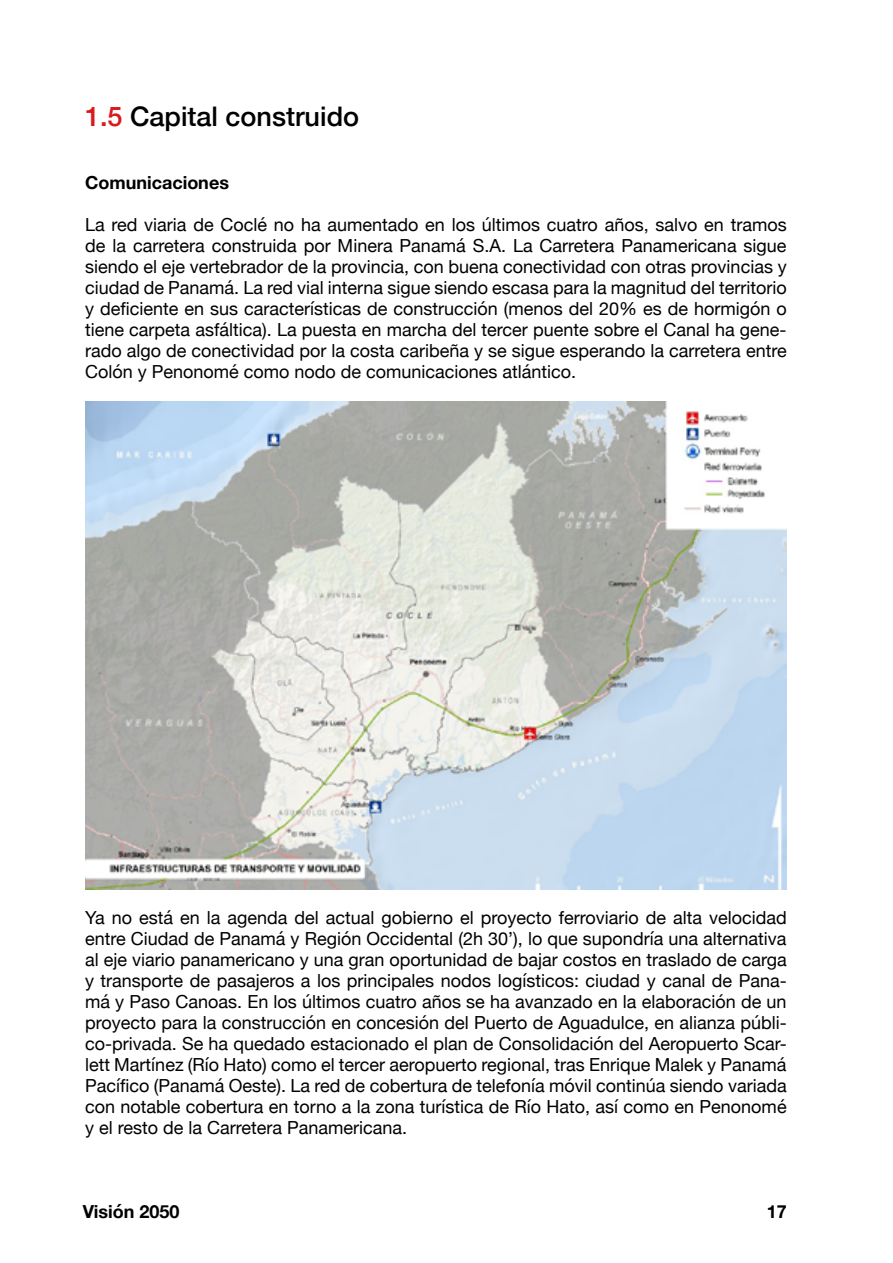
<style>
.page{position:relative;width:893px;height:1263px;background:#fff}
.page>*{position:absolute;margin:0;border:0;box-sizing:border-box;transform-origin:0 0}
.t1{font:500 27px "Helvetica Neue";color:#000}
.t2{font:18px/21px "Helvetica Neue";color:#000;text-align:justify}
.t3{font:700 18px "Helvetica Neue";color:#000}
.s1{color:#db191d}
</style>
<div class="page">
<img style="left:85px;top:402px;width:702px;height:488px">
<h1 class="t1" style="left:85px;top:95px;width:276px"><span class="s1">1.5</span> Capital construido</h1>
<p class="t3" style="left:85px;top:168px;width:145px">Comunicaciones</p>
<p class="t2" style="left:85px;top:215px;width:703px">La red viaria de Coclé no ha aumentado en los últimos cuatro años, salvo en tramos de la carretera construida por Minera Panamá S.A. La Carretera Panamericana sigue siendo el eje vertebrador de la provincia, con buena conectividad con otras provincias y ciudad de Panamá. La red vial interna sigue siendo escasa para la magnitud del territorio y deficiente en sus características de construcción (menos del 20% es de hormigón o tiene carpeta asfáltica). La puesta en marcha del tercer puente sobre el Canal ha gene&shy;rado algo de conectividad por la costa caribeña y se sigue esperando la carretera entre Colón y Penonomé como nodo de comunicaciones atlántico.</p>
<p class="t2" style="left:85px;top:908px;width:703px">Ya no está en la agenda del actual gobierno el proyecto ferroviario de alta velocidad entre Ciudad de Panamá y Región Occidental (2h 30’), lo que supondría una alternativa al eje viario panamericano y una gran oportunidad de bajar costos en traslado de carga y transporte de pasajeros a los principales nodos logísticos: ciudad y canal de Pana&shy;má y Paso Canoas. En los últimos cuatro años se ha avanzado en la elaboración de un proyecto para la construcción en concesión del Puerto de Aguadulce, en alianza públi&shy;co-privada. Se ha quedado estacionado el plan de Consolidación del Aeropuerto Scar&shy;lett Martínez (Río Hato) como el tercer aeropuerto regional, tras Enrique Malek y Panamá Pacífico (Panamá Oeste). La red de cobertura de telefonía móvil continúa siendo variada con notable cobertura en torno a la zona turística de Río Hato, así como en Penonomé y el resto de la Carretera Panamericana.</p>
<p class="t3" style="left:83px;top:1197px;width:98px">Visión 2050</p>
<p class="t3" style="left:767px;top:1197px;width:22px">17</p>
</div>
